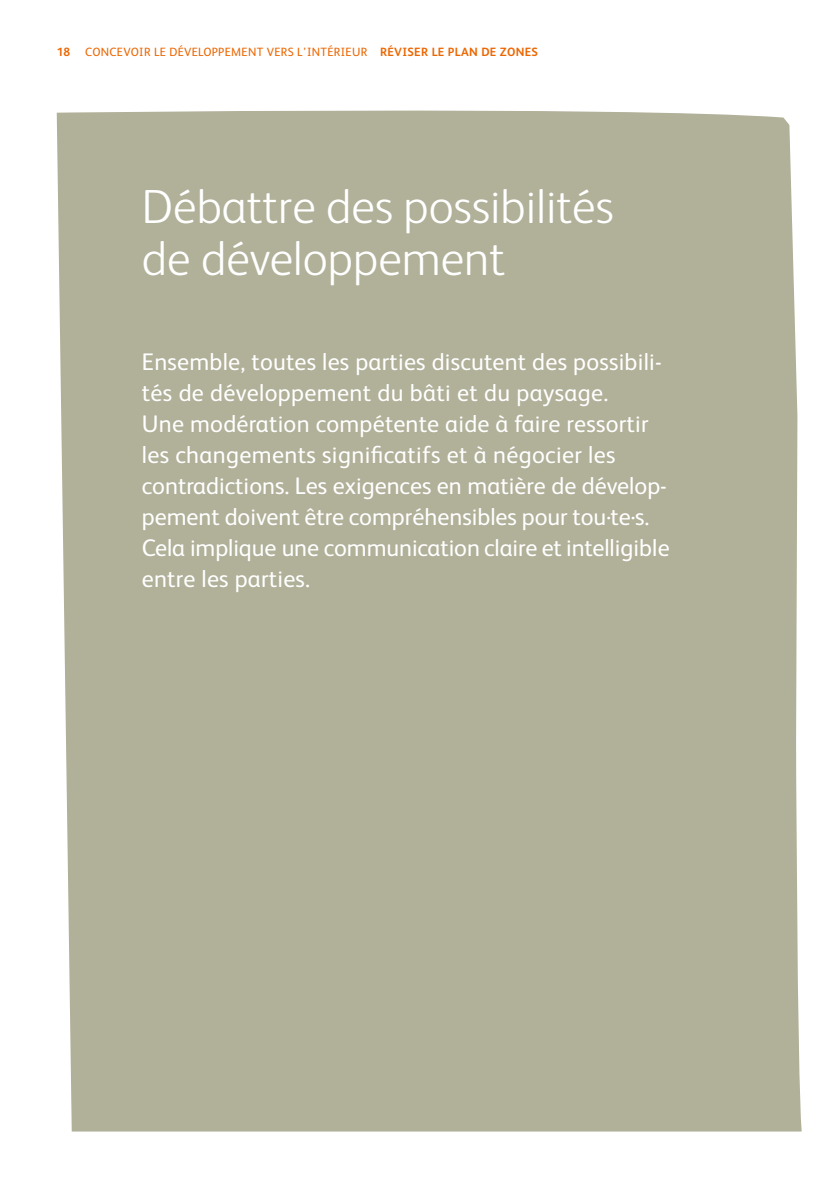
<style>
.page{position:relative;width:840px;height:1191px;background:#fff}
.page>*{position:absolute;margin:0;border:0;box-sizing:border-box;transform-origin:0 0}
.t1{font:300 48px/52px "FS Albert";color:#fff}
.t2{font:24px/31px "FS Albert";letter-spacing:.01em;color:#fff}
.t3{font:12px "FS Albert";letter-spacing:.025em;color:#ec6600}
.s1{font-weight:700}
</style>
<div class="page">
<div style="left:57px;top:110px;width:744px;height:1021px;background:#b1b099"></div>
<p class="t3" style="left:57px;top:44px;width:482px"><span class="s1">18</span> CONCEVOIR LE DÉVELOPPEMENT VERS L’INTÉRIEUR <span class="s1">RÉVISER LE PLAN DE ZONES</span></p>
<h1 class="t1" style="left:142px;top:179px;width:473px">Débattre des possibilités de développement</h1>
<p class="t2" style="left:142px;top:345px;width:529px">Ensemble, toutes les parties discutent des possibili&shy;tés de développement du bâti et du paysage.<br>Une modération compétente aide à faire ressortir les changements significatifs et à négocier les contradictions. Les exigences en matière de dévelop&shy;pement doivent être compréhensibles pour tou∙te∙s.<br>Cela implique une communication claire et intelligible entre les parties.</p>
</div>
